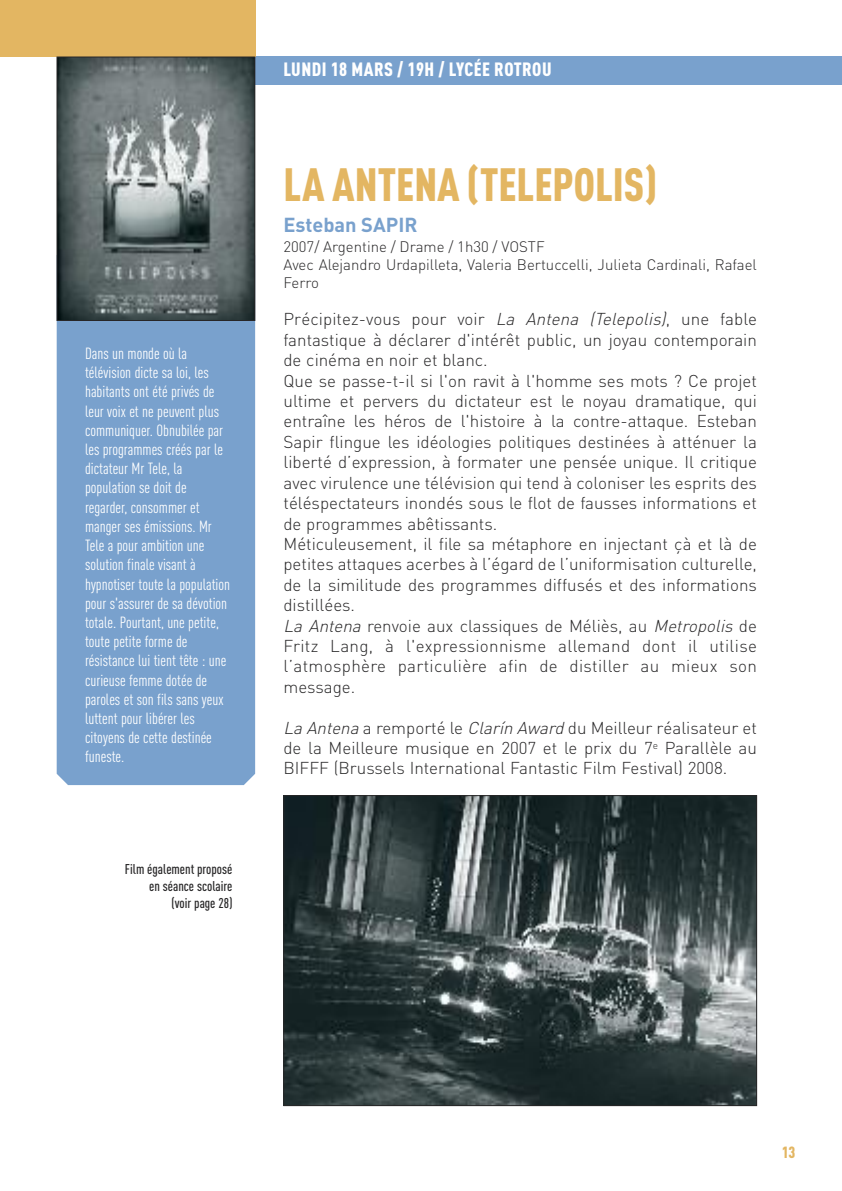
<style>
.page{position:relative;width:842px;height:1191px;background:#fff}
.page>*{position:absolute;margin:0;border:0;box-sizing:border-box;transform-origin:0 0}
.t1{font:900 46px "DIN Cond";color:#e3b662;scale:.95 1}
.t2{font:700 20px "DIN";color:#79a1cd}
.t3{font:900 19px "DIN Cond";letter-spacing:.025em;color:#fff}
.t4{font:300 17px/20.4px "DIN";color:#272627}
.t5{font:16px/19.2px "DIN Cond";color:#fff}
.t6{font:900 16px "DIN Cond";color:#e3b662}
.t7{font:300 15px/18px "DIN";color:#272627}
.t8{font:500 14px/16.8px "DIN Cond";color:#272627;text-align:right}
.s1{font-style:italic}
</style>
<div class="page">
<div style="left:255px;top:57px;width:587px;height:28px;background:#79a1cd"></div>
<div style="left:0;top:0;width:255px;height:57px;background:#e3b662"></div>
<div style="left:57px;top:321px;width:198px;height:464px;background:#79a1cd"></div>
<img style="left:285px;top:797px;width:470px;height:307px">
<div style="left:283px;top:795px;width:474px;height:311px;border:1px solid #272627"></div>
<img style="left:59px;top:59px;width:194px;height:260px">
<div style="left:57px;top:57px;width:198px;height:264px;border:1px solid #272627"></div>
<p class="t5" style="left:85px;top:345px;width:147px">Dans un monde où la télévision dicte sa loi, les habitants ont été privés de leur voix et ne peuvent plus communiquer. Obnubilée par les programmes créés par le dictateur Mr Tele, la population se doit de regarder, consommer et manger ses émissions. Mr<br>Tele a pour ambition une solution finale visant à hypnotiser toute la population pour s'assurer de sa dévotion totale. Pourtant, une petite, toute petite forme de résistance lui tient tête : une curieuse femme dotée de paroles et son fils sans yeux luttent pour libérer les citoyens de cette destinée funeste.</p>
<p class="t8" style="left:125px;top:862px;width:109px">Film également proposé en séance scolaire<br>(voir page 28)</p>
<p class="t3" style="left:283px;top:63px;width:270px">LUNDI 18 MARS / 19H / LYCÉE ROTROU</p>
<h1 class="t1" style="left:283px;top:168px;width:395px">LA ANTENA (TELEPOLIS)</h1>
<p class="t2" style="left:283px;top:214px;width:136px">Esteban SAPIR</p>
<p class="t7" style="left:283px;top:238px;width:475px">2007/ Argentine / Drame / 1h30 / VOSTF<br>Avec Alejandro Urdapilleta, Valeria Bertuccelli, Julieta Cardinali, Rafael<br>Ferro</p>
<p class="t4" style="left:283px;top:309px;width:475px">Précipitez-vous pour voir <span class="s1">La Antena (Telepolis)</span>, une fable fantastique à déclarer d'intérêt public, un joyau contemporain de cinéma en noir et blanc.<br>Que se passe-t-il si l'on ravit à l'homme ses mots ? Ce projet ultime et pervers du dictateur est le noyau dramatique, qui entraîne les héros de l'histoire à la contre-attaque. Esteban Sapir flingue les idéologies politiques destinées à atténuer la liberté d’expression, à formater une pensée unique. Il critique avec virulence une télévision qui tend à coloniser les esprits des téléspectateurs inondés sous le flot de fausses informations et de programmes abêtissants.<br>Méticuleusement, il file sa métaphore en injectant çà et là de petites attaques acerbes à l’égard de l’uniformisation culturelle, de la similitude des programmes diffusés et des informations distillées.<br><span class="s1">La Antena</span> renvoie aux classiques de Méliès, au <span class="s1">Metropolis</span> de Fritz Lang, à l'expressionnisme allemand dont il utilise l’atmosphère particulière afin de distiller au mieux son message.</p>
<p class="t4" style="left:283px;top:717px;width:475px;text-align:justify"><span class="s1">LaAntena</span>a remporté le <span class="s1">ClarínAward</span>du Meilleur réalisateur et de la Meilleure musique en 2007 et le prix du 7<sup>e</sup> Parallèle au BIFFF (Brussels International Fantastic Film Festival) 2008.</p>
<p class="t6" style="left:782px;top:1146px;width:15px">13</p>
</div>
